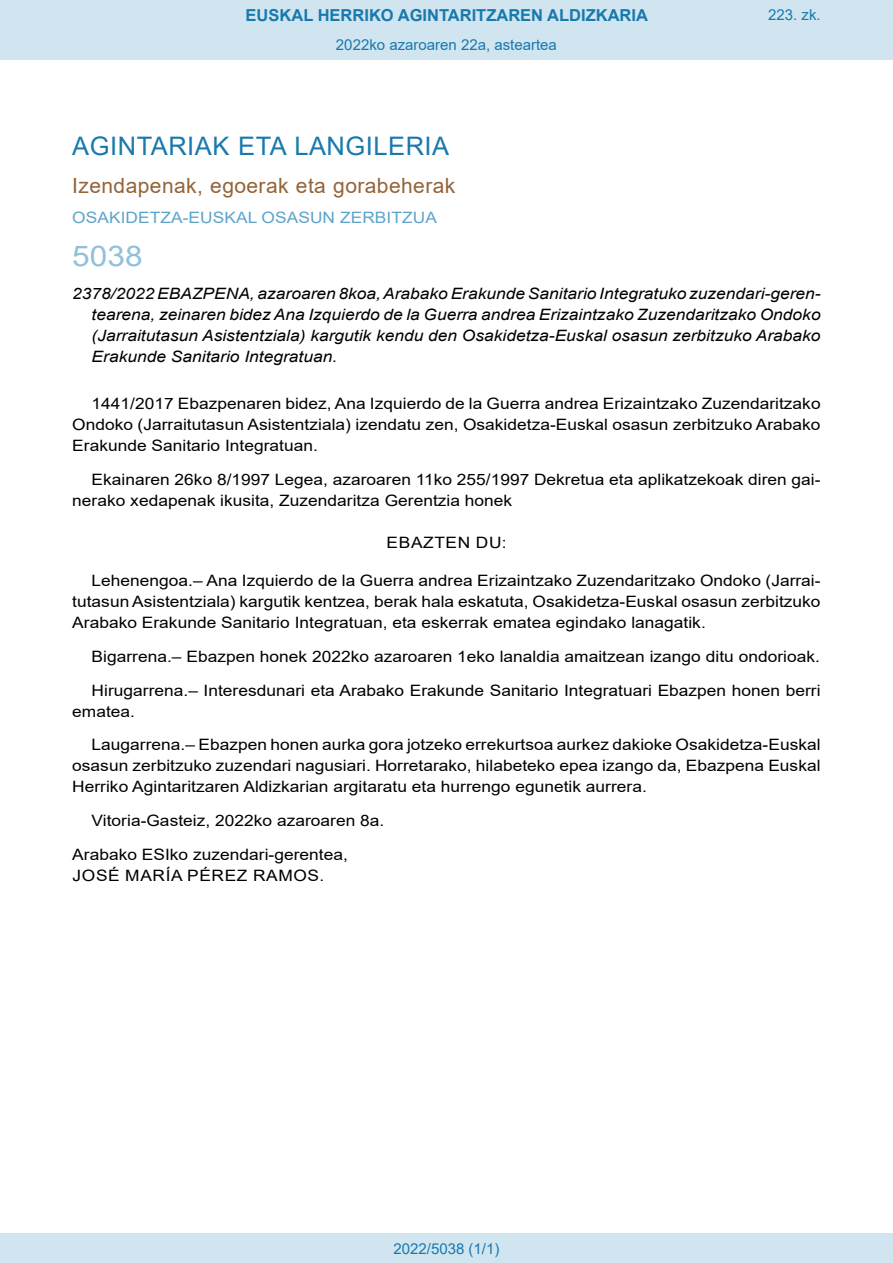
<style>
.page{position:relative;width:893px;height:1263px;background:#fff}
.page>*{position:absolute;margin:0;border:0;box-sizing:border-box;transform-origin:0 0}
.BOPVOrden{font:28.5px "Arial";color:#90c0db;scale:1.11 1}
.BOPVSeccion{font:25.5px "Arial";letter-spacing:.02em;color:#1879ad}
.BOPVSubseccion{font:21px "Arial";letter-spacing:.02em;color:#956338}
.t1{font:700 16.5px "Arial";color:#1879ad}
.BOPVDetalle{font:15.6px/21px "Arial";color:#000;text-align:justify;scale:1.11 1}
.BOPVTitulo{font:italic 15.6px/21px "Arial";color:#000;text-align:justify;scale:1.11 1}
.BOPVFirmaLugFec{font:15.6px "Arial";color:#000;scale:1.11 1}
.BOPVOrganismo{font:15.6px "Arial";letter-spacing:.005em;color:#5ea4ca;scale:1.11 1}
.BOPVFirmaPuesto{font:15.6px "Arial";color:#000;scale:1.11 1}
.BOPVFirmaNombre{font:15.6px "Arial";letter-spacing:.035em;color:#000;scale:1.11 1}
.BOPVClave{font:15.6px "Arial";letter-spacing:.035em;color:#000;scale:1.11 1}
.Paginacion_Centro{font:15px "Arial";color:#1879ad}
</style>
<div class="page">
<div style="left:0;top:0;width:893px;height:60px;background:#d0e5f0"></div>
<div style="left:0;top:1233px;width:893px;height:30px;background:#d0e5f0"></div>
<p class="t1" style="left:246px;top:3px;width:404px">EUSKAL HERRIKO AGINTARITZAREN ALDIZKARIA</p>
<p class="Paginacion_Centro" style="left:336px;top:35px;width:222px">2022ko azaroaren 22a, asteartea</p>
<p class="Paginacion_Centro" style="left:768px;top:5px;width:54px">223. zk.</p>
<p class="BOPVSeccion" style="left:72px;top:128px;width:378px">AGINTARIAK ETA LANGILERIA</p>
<p class="BOPVSubseccion" style="left:72px;top:171px;width:385px">Izendapenak, egoerak eta gorabeherak</p>
<p class="BOPVOrganismo" style="left:72px;top:207px;width:330px">OSAKIDETZA-EUSKAL OSASUN ZERBITZUA</p>
<p class="BOPVOrden" style="left:72px;top:236px;width:65px">5038</p>
<p class="BOPVTitulo" style="left:92px;top:284px;width:658px;text-indent:-19px">2378/2022 EBAZPENA, azaroaren 8koa, Arabako Erakunde Sanitario Integratuko zuzendari-geren&shy;tearena, zeinaren bidez Ana Izquierdo de la Guerra andrea Erizaintzako Zuzendaritzako Ondoko (Jarraitutasun Asistentziala) kargutik kendu den Osakidetza-Euskal osasun zerbitzuko Arabako Erakunde Sanitario Integratuan.</p>
<p class="BOPVDetalle" style="left:72px;top:393px;width:676px;text-indent:19px">1441/2017 Ebazpenaren bidez, Ana Izquierdo de la Guerra andrea Erizaintzako Zuzendaritzako Ondoko (Jarraitutasun Asistentziala) izendatu zen, Osakidetza-Euskal osasun zerbitzuko Arabako Erakunde Sanitario Integratuan.</p>
<p class="BOPVDetalle" style="left:72px;top:469px;width:676px;text-indent:19px">Ekainaren 26ko 8/1997 Legea, azaroaren 11ko 255/1997 Dekretua eta aplikatzekoak diren gai&shy;nerako xedapenak ikusita, Zuzendaritza Gerentzia honek</p>
<p class="BOPVClave" style="left:387px;top:532px;width:110px">EBAZTEN DU:</p>
<p class="BOPVDetalle" style="left:72px;top:570px;width:676px;text-indent:19px">Lehenengoa.– Ana Izquierdo de la Guerra andrea Erizaintzako Zuzendaritzako Ondoko (Jarrai&shy;tutasun Asistentziala) kargutik kentzea, berak hala eskatuta, Osakidetza-Euskal osasun zerbitzuko Arabako Erakunde Sanitario Integratuan, eta eskerrak ematea egindako lanagatik.</p>
<p class="BOPVDetalle" style="left:92px;top:646px;width:658px">Bigarrena.– Ebazpen honek 2022ko azaroaren 1eko lanaldia amaitzean izango ditu ondorioak.</p>
<p class="BOPVDetalle" style="left:72px;top:679px;width:676px;text-indent:19px">Hirugarrena.– Interesdunari eta Arabako Erakunde Sanitario Integratuari Ebazpen honen berri ematea.</p>
<p class="BOPVDetalle" style="left:72px;top:734px;width:676px;text-indent:19px">Laugarrena.– Ebazpen honen aurka gora jotzeko errekurtsoa aurkez dakioke Osakidetza-Euskal osasun zerbitzuko zuzendari nagusiari. Horretarako, hilabeteko epea izango da, Ebazpena Euskal Herriko Agintaritzaren Aldizkarian argitaratu eta hurrengo egunetik aurrera.</p>
<p class="BOPVFirmaLugFec" style="left:92px;top:810px;width:265px">Vitoria-Gasteiz, 2022ko azaroaren 8a.</p>
<p class="BOPVFirmaPuesto" style="left:72px;top:843px;width:250px">Arabako ESIko zuzendari-gerentea,</p>
<p class="BOPVFirmaNombre" style="left:73px;top:864px;width:228px">JOSÉ MARÍA PÉREZ RAMOS.</p>
<p class="Paginacion_Centro" style="left:393px;top:1238px;width:107px">2022/5038 (1/1)</p>
</div>
